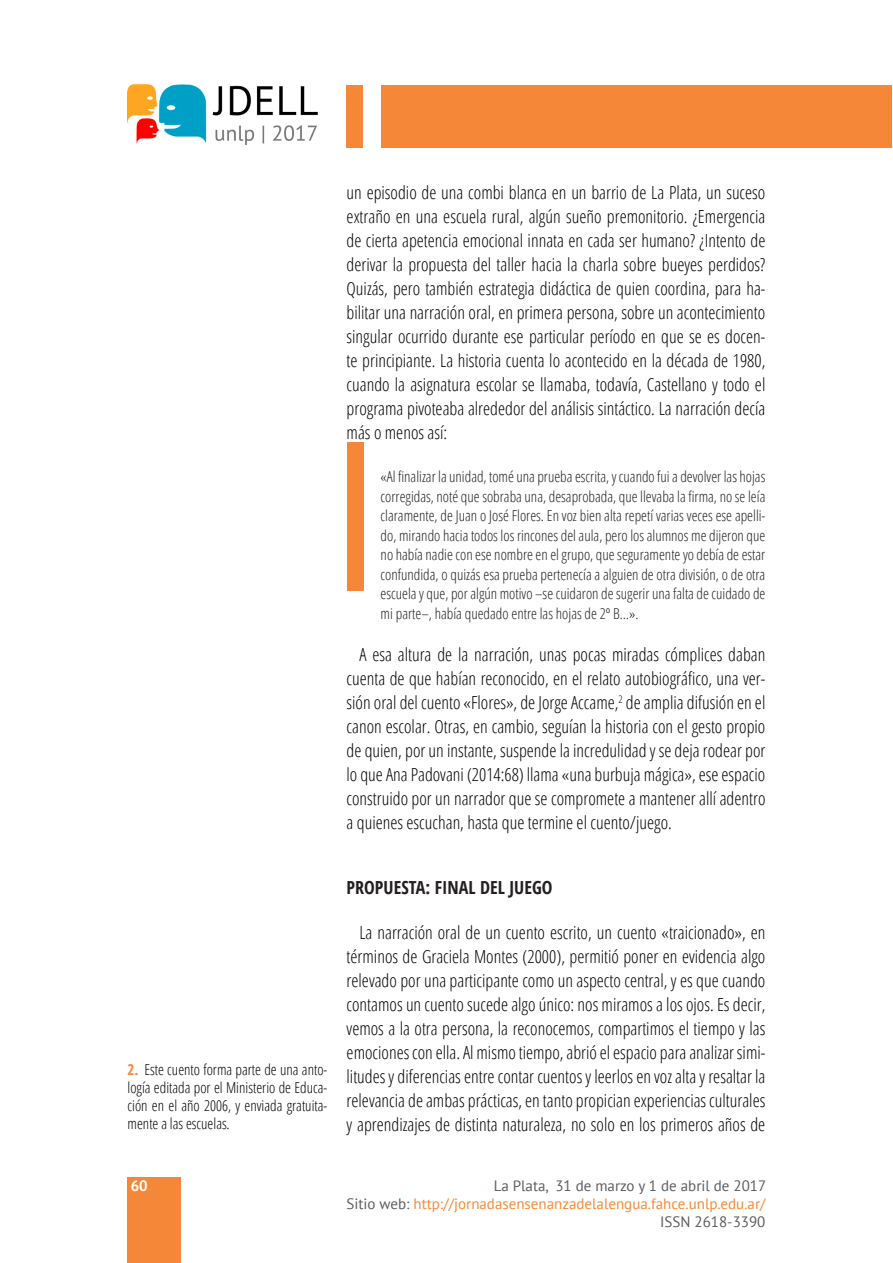
<style>
.page{position:relative;width:893px;height:1263px;background:#fff}
.page>*{position:absolute;margin:0;border:0;box-sizing:border-box;transform-origin:0 0}
.Estilo_de_párrafo_4{font:300 condensed 18px/24px "Open Sans";color:#000;text-align:justify}
.t1{font:700 condensed 18px "Open Sans";color:#231f20}
.Párrafo_normal{font:300 condensed 15px/19.5px "Open Sans";color:#231f20;text-align:justify}
.Titulares{font:300 condensed 15px/18px "Open Sans";color:#000;text-align:justify}
.t2{font:15px/18px "PT Sans";color:#5c5c5f;text-align:right}
.t3{font:700 15px "PT Sans";color:#fff}
.s1{font-weight:700;color:#f58838}
.s2{font-style:italic}
.s3{color:#f58838}
</style>
<div class="page">
<div style="left:128px;top:1177px;width:53px;height:86px;background:#f58838"></div>
<img style="left:128px;top:84px;width:190px;height:61px">
<div style="left:347px;top:85px;width:545px;height:63px;background:#f58838"></div>
<div style="left:363px;top:80px;width:18px;height:72px;background:#fff"></div>
<div style="left:347px;top:442px;width:16px;height:148px;background:#f58838"></div>
<p class="Titulares" style="left:128px;top:1060px;width:201px"><span class="s1">2.</span> Este cuento forma parte de una anto&shy;logía editada por el Ministerio de Educa&shy;ción en el año 2006, y enviada gratuita&shy;mente a las escuelas<span class="s2">.</span></p>
<p class="t3" style="left:131px;top:1176px;width:19px">60</p>
<p class="Estilo_de_párrafo_4" style="left:347px;top:180px;width:420px">un episodio de una combi blanca en un barrio de La Plata, un suceso extraño en una escuela rural, algún sueño premonitorio. ¿Emergencia de cierta apetencia emocional innata en cada ser humano? ¿Intento de derivar la propuesta del taller hacia la charla sobre bueyes perdidos?<br>Quizás, pero también estrategia didáctica de quien coordina, para ha&shy;bilitar una narración oral, en primera persona, sobre un acontecimiento singular ocurrido durante ese particular período en que se es docen&shy;te principiante. La historia cuenta lo acontecido en la década de 1980, cuando la asignatura escolar se llamaba, todavía, Castellano y todo el programa pivoteaba alrededor del análisis sintáctico. La narración decía más o menos así:</p>
<p class="Párrafo_normal" style="left:381px;top:467px;width:386px">«Al finalizar la unidad, tomé una prueba escrita, y cuando fui a devolver las hojas corregidas, noté que sobraba una, desaprobada, que llevaba la firma, no se leía claramente, de Juan o José Flores. En voz bien alta repetí varias veces ese apelli&shy;do, mirando hacia todos los rincones del aula, pero los alumnos me dijeron que no había nadie con ese nombre en el grupo, que seguramente yo debía de estar confundida, o quizás esa prueba pertenecía a alguien de otra división, o de otra escuela y que, por algún motivo –se cuidaron de sugerir una falta de cuidado de mi parte–, había quedado entre las hojas de 2º B…».</p>
<p class="Estilo_de_párrafo_4" style="left:347px;top:642px;width:420px;text-indent:13px">A esa altura de la narración, unas pocas miradas cómplices daban cuenta de que habían reconocido, en el relato autobiográfico, una ver&shy;sión oral del cuento «Flores», de Jorge Accame,<sup>2</sup> de amplia difusión en el canon escolar. Otras, en cambio, seguían la historia con el gesto propio de quien, por un instante, suspende la incredulidad y se deja rodear por lo que Ana Padovani (2014:68) llama «una burbuja mágica», ese espacio construido por un narrador que se compromete a mantener allí adentro a quienes escuchan, hasta que termine el cuento/juego.</p>
<p class="t1" style="left:347px;top:874px;width:207px">PROPUESTA: FINAL DEL JUEGO</p>
<p class="Estilo_de_párrafo_4" style="left:347px;top:920px;width:420px;text-indent:13px">La narración oral de un cuento escrito, un cuento «traicionado», en términos de Graciela Montes (2000), permitió poner en evidencia algo relevado por una participante como un aspecto central, y es que cuando contamos un cuento sucede algo único: nos miramos a los ojos. Es decir, vemos a la otra persona, la reconocemos, compartimos el tiempo y las emociones con ella. Al mismo tiempo, abrió el espacio para analizar simi&shy;litudes y diferencias entre contar cuentos y leerlos en voz alta y resaltar la relevancia de ambas prácticas, en tanto propician experiencias culturales y aprendizajes de distinta naturaleza, no solo en los primeros años de</p>
<p class="t2" style="left:346px;top:1177px;width:421px">La Plata, 31 de marzo y 1 de abril de 2017<br>Sitio web: <span class="s3">http://jornadasensenanzadelalengua.fahce.unlp.edu.ar/<br></span>ISSN 2618-3390</p>
</div>
